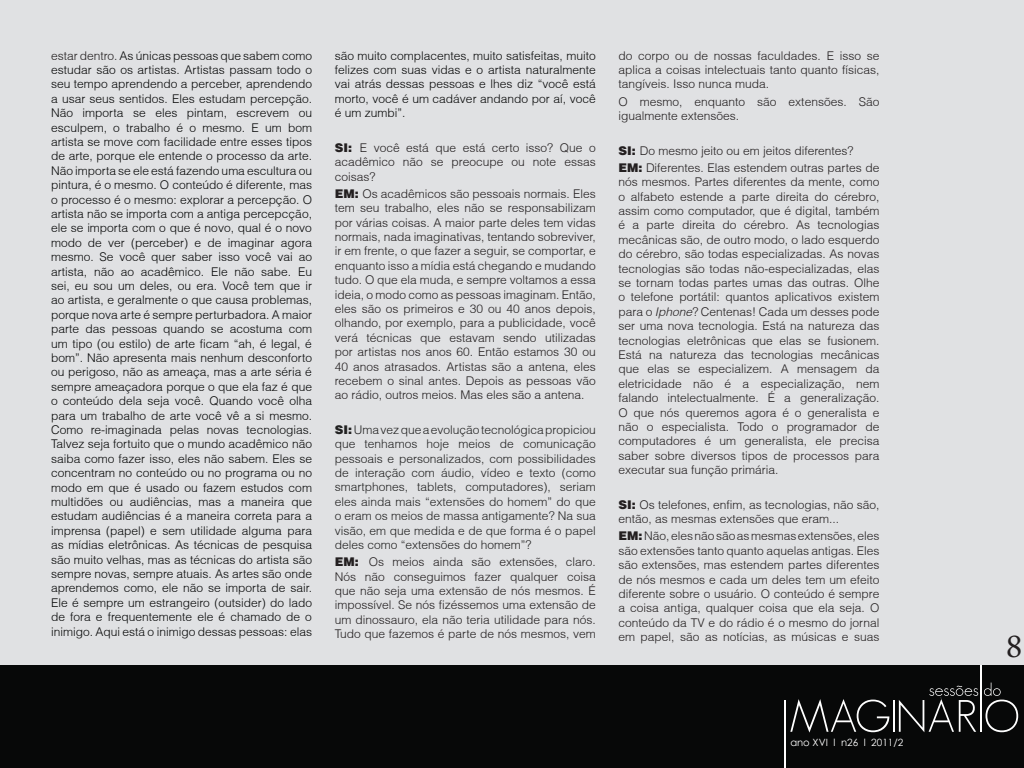
<style>
.page{position:relative;width:1024px;height:768px;background:#fff}
.page>*{position:absolute;margin:0;border:0;box-sizing:border-box;transform-origin:0 0}
.t1{font:45px "Daun Penh";color:#231f20}
.Estilo_de_parágrafo{font:300 12px/14.4px "Helvetica";color:#231f20;text-align:justify}
.t2{font:300 12px/14.4px "Helvetica";color:#070808;text-align:justify}
.Estilo_de_parágrafo-2{font:300 12px/14.4px "Helvetica";color:#222;text-align:justify}
.t3{font:10px "Century Gothic";color:#fff}
.s1{color:#231f20}
.s2{font-weight:900}
.s3{font-style:italic}
</style>
<div class="page">
<div style="left:0;top:0;width:1024px;height:673px;background:#e0e1e3"></div>
<div style="left:0;top:666px;width:1024px;height:102px;background:#070808"></div>
<hr style="left:784px;top:700px;width:2px;height:68px;background:#fff">
<svg style="left:790px;top:699px;width:99px;height:34px"></svg>
<hr style="left:893px;top:700px;width:2px;height:32px;background:#fff">
<hr style="left:980px;top:665px;width:2px;height:67px;background:#fff">
<svg style="left:899px;top:686px;width:79px;height:46px"></svg>
<svg style="left:984px;top:683px;width:34px;height:49px"></svg>
<p class="t2" style="left:51px;top:48px;width:263px"><span class="s1">estar dentro.</span> As únicas pessoas que sabem como estudar são os artistas. Artistas passam todo o seu tempo aprendendo a perceber, aprendendo a usar seus sentidos. Eles estudam percepção.<br>Não importa se eles pintam, escrevem ou esculpem, o trabalho é o mesmo. E um bom artista se move com facilidade entre esses tipos de arte, porque ele entende o processo da arte.<br>Não importa se ele está fazendo uma escultura ou pintura, é o mesmo. O conteúdo é diferente, mas o processo é o mesmo: explorar a percepção. O artista não se importa com a antiga percepcção, ele se importa com o que é novo, qual é o novo modo de ver (perceber) e de imaginar agora mesmo. Se você quer saber isso você vai ao artista, não ao acadêmico. Ele não sabe. Eu sei, eu sou um deles, ou era. Você tem que ir ao artista, e geralmente o que causa problemas, porque nova arte é sempre perturbadora. A maior parte das pessoas quando se acostuma com um tipo (ou estilo) de arte ficam “ah, é legal, é bom”. Não apresenta mais nenhum desconforto ou perigoso, não as ameaça, mas a arte séria é sempre ameaçadora porque o que ela faz é que o conteúdo dela seja você. Quando você olha para um trabalho de arte você vê a si mesmo.<br>Como re-imaginada pelas novas tecnologias.<br>Talvez seja fortuito que o mundo acadêmico não saiba como fazer isso, eles não sabem. Eles se concentram no conteúdo ou no programa ou no modo em que é usado ou fazem estudos com multidões ou audiências, mas a maneira que estudam audiências é a maneira correta para a imprensa (papel) e sem utilidade alguma para as mídias eletrônicas. As técnicas de pesquisa são muito velhas, mas as técnicas do artista são sempre novas, sempre atuais. As artes são onde aprendemos como, ele não se importa de sair.<br>Ele é sempre um estrangeiro (outsider) do lado de fora e frequentemente ele é chamado de o inimigo. Aqui está o inimigo dessas pessoas: elas</p>
<p class="t2" style="left:335px;top:48px;width:263px">são muito complacentes, muito satisfeitas, muito felizes com suas vidas e o artista naturalmente vai atrás dessas pessoas e lhes diz “você está morto, você é um cadáver andando por aí, você é um zumbi”.</p>
<p class="Estilo_de_parágrafo" style="left:335px;top:140px;width:263px"><span class="s2">SI:</span> E você está que está certo isso? Que o acadêmico não se preocupe ou note essas coisas?</p>
<p class="Estilo_de_parágrafo" style="left:335px;top:186px;width:263px"><span class="s2">EM:</span> Os acadêmicos são pessoais normais. Eles tem seu trabalho, eles não se responsabilizam por várias coisas. A maior parte deles tem vidas normais, nada imaginativas, tentando sobreviver, ir em frente, o que fazer a seguir, se comportar, e enquanto isso a mídia está chegando e mudando tudo. O que ela muda, e sempre voltamos a essa ideia, o modo como as pessoas imaginam. Então, eles são os primeiros e 30 ou 40 anos depois, olhando, por exemplo, para a publicidade, você verá técnicas que estavam sendo utilizadas por artistas nos anos 60. Então estamos 30 ou 40 anos atrasados. Artistas são a antena, eles recebem o sinal antes. Depois as pessoas vão ao rádio, outros meios. Mas eles são a antena.</p>
<p class="Estilo_de_parágrafo-2" style="left:335px;top:422px;width:263px"><span class="s2">SI:</span> Uma vez que a evolução tecnológicapropiciou que tenhamos hoje meios de comunicação pessoais e personalizados, com possibilidades de interação com áudio, vídeo e texto (como smartphones, tablets, computadores), seriam eles ainda mais “extensões do homem” do que o eram os meios de massa antigamente? Na sua visão, em que medida e de que forma é o papel deles como “extensões do homem”?</p>
<p class="Estilo_de_parágrafo" style="left:335px;top:555px;width:263px"><span class="s2">EM:</span> Os meios ainda são extensões, claro.<br>Nós não conseguimos fazer qualquer coisa que não seja uma extensão de nós mesmos. É impossível. Se nós fizéssemos uma extensão de um dinossauro, ela não teria utilidade para nós.<br>Tudo que fazemos é parte de nós mesmos, vem</p>
<p class="Estilo_de_parágrafo" style="left:618px;top:48px;width:263px">do corpo ou de nossas faculdades. E isso se aplica a coisas intelectuais tanto quanto físicas, tangíveis. Isso nunca muda.</p>
<p class="Estilo_de_parágrafo" style="left:618px;top:94px;width:262px">O mesmo, enquanto são extensões. São igualmente extensões.</p>
<p class="Estilo_de_parágrafo" style="left:618px;top:143px;width:237px"><span class="s2">SI:</span> Do mesmo jeito ou em jeitos diferentes?</p>
<p class="Estilo_de_parágrafo" style="left:618px;top:160px;width:263px"><span class="s2">EM:</span> Diferentes. Elas estendem outras partes de nós mesmos. Partes diferentes da mente, como o alfabeto estende a parte direita do cérebro, assim como computador, que é digital, também é a parte direita do cérebro. As tecnologias mecânicas são, de outro modo, o lado esquerdo do cérebro, são todas especializadas. As novas tecnologias são todas não-especializadas, elas se tornam todas partes umas das outras. Olhe o telefone portátil: quantos aplicativos existem para o <span class="s3">Iphone</span>? Centenas! Cada um desses pode ser uma nova tecnologia. Está na natureza das tecnologias eletrônicas que elas se fusionem.<br>Está na natureza das tecnologias mecânicas que elas se especializem. A mensagem da eletricidade não é a especialização, nem falando intelectualmente. É a generalização.<br>O que nós queremos agora é o generalista e não o especialista. Todo o programador de computadores é um generalista, ele precisa saber sobre diversos tipos de processos para executar sua função primária.</p>
<p class="Estilo_de_parágrafo" style="left:618px;top:497px;width:262px"><span class="s2">SI:</span> Os telefones, enfim, as tecnologias, não são, então, as mesmas extensões que eram...</p>
<p class="Estilo_de_parágrafo" style="left:618px;top:529px;width:263px"><span class="s2">EM:</span> Não, eles não são as mesmas extensões, eles são extensões tanto quanto aquelas antigas. Eles são extensões, mas estendem partes diferentes de nós mesmos e cada um deles tem um efeito diferente sobre o usuário. O conteúdo é sempre a coisa antiga, qualquer coisa que ela seja. O conteúdo da TV e do rádio é o mesmo do jornal em papel, são as notícias, as músicas e suas</p>
<p class="t3" style="left:790px;top:735px;width:114px">ano XVI l n26 l 2011/2</p>
<p class="t1" style="left:1007px;top:616px;width:16px">8</p>
</div>
